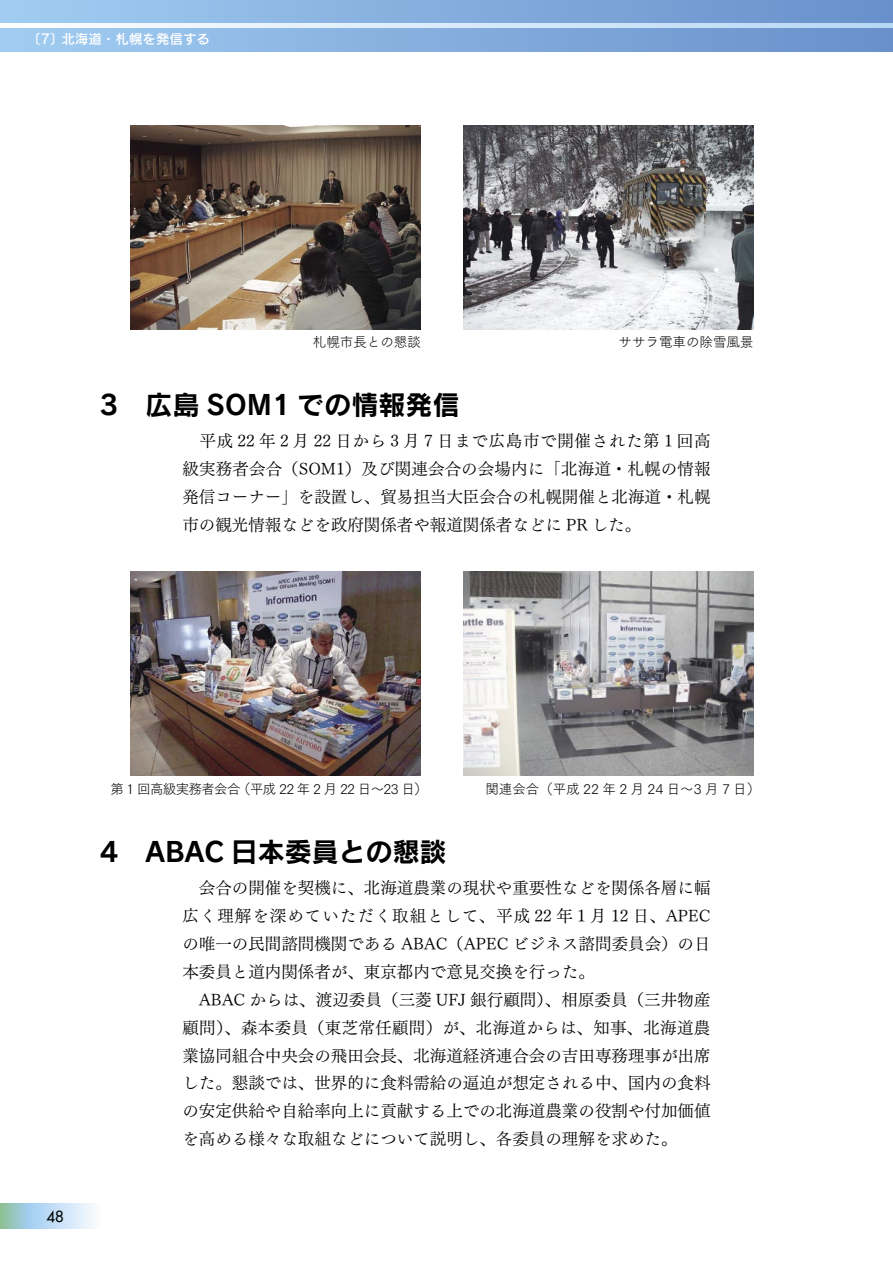
<style>
.page{position:relative;width:893px;height:1263px;background:#fff}
.page>*{position:absolute;margin:0;border:0;box-sizing:border-box;transform-origin:0 0}
.t1{font:27px "Rodin Pro B";color:#000}
.t2{font:16.5px/27.9px "Tsuku Min Pro R";color:#000;text-align:justify}
.t3{font:15px "Futura Normal";color:#000}
.t4{font:13.5px "Tsuku Go Pro L";color:#000}
.t5{font:13.5px "Tsuku Go Pro L";letter-spacing:-.05em;color:#000}
.t6{font:13.5px "Rodin Pro DB";color:#fff}
</style>
<div class="page">
<div style="left:0;top:0;width:893px;height:51px;background:linear-gradient(to right,#a1cdf2,#688fc9)"></div>
<svg style="left:0;top:24px;width:892px;height:3px"></svg>
<svg style="left:0;top:1203px;width:93px;height:26px;background:#bbdae7"></svg>
<svg style="left:892px;top:0;width:1px;height:51px"></svg>
<img style="left:131px;top:126px;width:290px;height:203px">
<img style="left:131px;top:572px;width:290px;height:203px">
<img style="left:463px;top:572px;width:290px;height:203px">
<img style="left:463px;top:126px;width:290px;height:203px">
<p class="t6" style="left:27px;top:30px;width:184px">〔7〕北海道・札幌を発信する</p>
<p class="t4" style="left:313px;top:331px;width:110px">札幌市長との懇談</p>
<p class="t4" style="left:618px;top:331px;width:136px">ササラ電車の除雪風景</p>
<h1 class="t1" style="left:100px;top:387px;width:361px">3　広島 SOM1 での情報発信</h1>
<p class="t2" style="left:182px;top:425px;width:530px">　平成 22 年 2 月 22 日から 3 月 7 日まで広島市で開催された第 1 回高級実務者会合（SOM1）及び関連会合の会場内に「北海道・札幌の情報発信コーナー」を設置し、貿易担当大臣会合の札幌開催と北海道・札幌市の観光情報などを政府関係者や報道関係者などに PR した。</p>
<p class="t5" style="left:110px;top:777px;width:319px">第 1 回高級実務者会合（平成 22 年 2 月 22 日～23 日）</p>
<p class="t4" style="left:485px;top:777px;width:276px">関連会合（平成 22 年 2 月 24 日～3 月 7 日）</p>
<p class="t3" style="left:47px;top:1206px;width:19px">48</p>
<h1 class="t1" style="left:100px;top:834px;width:348px">4　ABAC 日本委員との懇談</h1>
<p class="t2" style="left:182px;top:872px;width:530px;text-align:left">　会合の開催を契機に、北海道農業の現状や重要性などを関係各層に幅広く理解を深めていただく取組として、平成 22 年 1 月 12 日、APECの唯一の民間諮問機関である ABAC（APEC ビジネス諮問委員会）の日本委員と道内関係者が、東京都内で意見交換を行った。<br>　ABAC からは、渡辺委員（三菱 UFJ 銀行顧問）、相原委員（三井物産顧問）、森本委員（東芝常任顧問）が、北海道からは、知事、北海道農業協同組合中央会の飛田会長、北海道経済連合会の吉田専務理事が出席した。懇談では、世界的に食料需給の逼迫が想定される中、国内の食料の安定供給や自給率向上に貢献する上での北海道農業の役割や付加価値を高める様々な取組などについて説明し、各委員の理解を求めた。</p>
</div>
